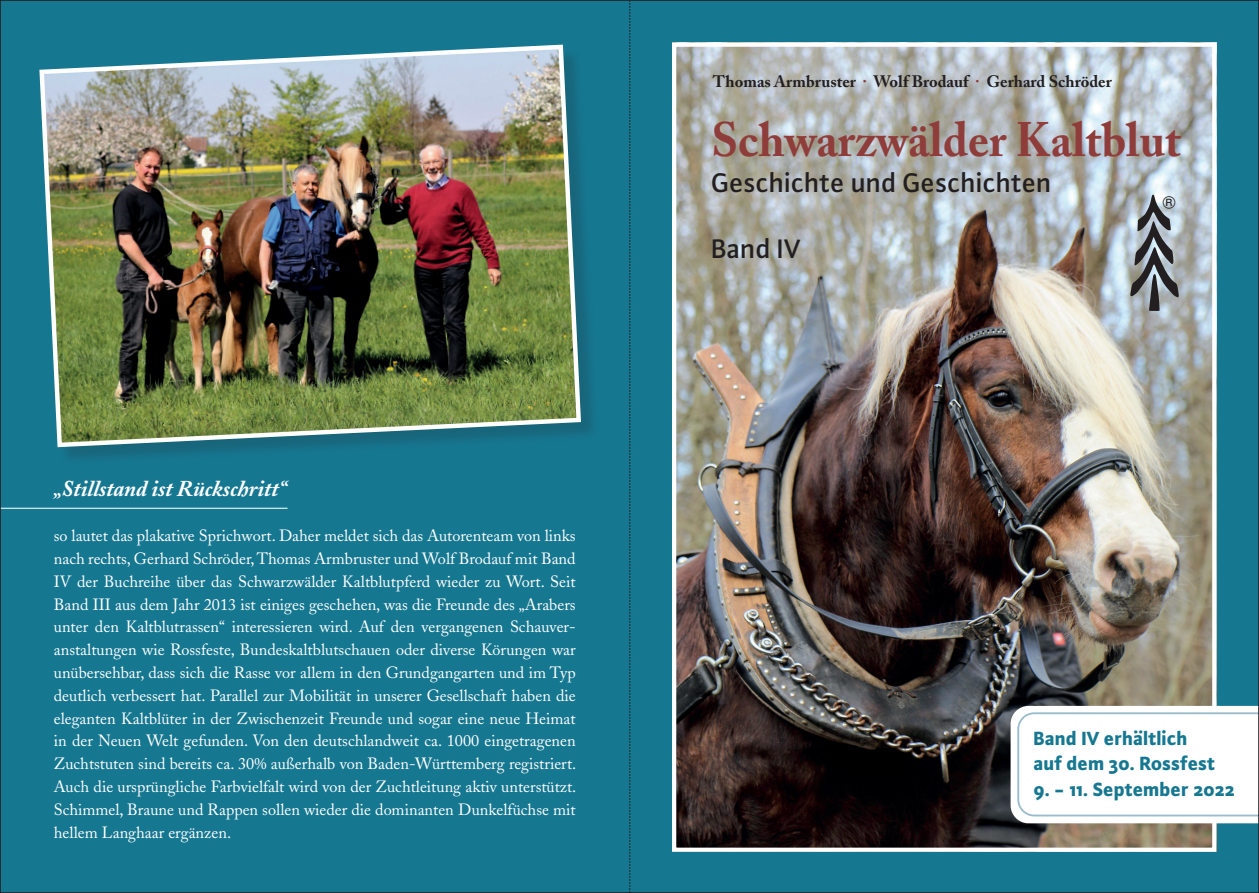
<style>
.page{position:relative;width:1259px;height:893px;background:#167791}
.page>*{position:absolute;margin:0;border:0;box-sizing:border-box;transform-origin:0 0}
.t1{font:700 48px "Adobe Caslon";color:#8f3d3a}
.t2{font:500 28.5px "Plus Sans";color:#231f20}
.t3{font:italic 700 22.5px "Adobe Caslon";color:#fff}
.t4{font:800 20.1px "Plus Sans";color:#167791}
.t5{font:700 16.5px "Adobe Caslon";color:#231f20}
.t6{font:16.2px/22.8px "Adobe Caslon";color:#fff;text-align:justify}
.s1{color:#8f3d3a}
</style>
<div class="page">
<img style="left:677px;top:48px;width:534px;height:799px">
<div style="left:672px;top:43px;width:544px;height:809px;border:4px solid #fff"></div>
<div style="left:42px;top:47px;width:558px;height:419px;background:#231f20;opacity:.2"></div>
<img style="left:39px;top:44px;width:544px;height:406px">
<hr style="left:0;top:508px;width:287px;height:1px;background:#fff">
<div style="left:1010px;top:706px;width:247px;height:117px;background:#fff"></div>
<svg style="left:629px;top:0;width:1px;height:893px"></svg>
<svg style="left:1130px;top:195px;width:48px;height:116px;background:#858b90"></svg>
<p class="t3" style="left:54px;top:476px;width:234px">„Stillstand ist Rückschritt“</p>
<p class="t6" style="left:54px;top:524px;width:524px">so lautet das plakative Sprichwort. Daher meldet sich das Autorenteam von links nach rechts, Gerhard Schröder, Thomas Armbruster und Wolf Brodauf mit Band IV der Buchreihe über das Schwarzwälder Kaltblutpferd wieder zu Wort. Seit Band III aus dem Jahr 2013 ist einiges geschehen, was die Freunde des „Arabers unter den Kaltblutrassen“ interessieren wird. Auf den vergangenen Schauver&shy;anstaltungen wie Rossfeste, Bundeskaltblutschauen oder diverse Körungen war unübersehbar, dass sich die Rasse vor allem in den Grundgangarten und im Typ deutlich verbessert hat. Parallel zur Mobilität in unserer Gesellschaft haben die eleganten Kaltblüter in der Zwischenzeit Freunde und sogar eine neue Heimat in der Neuen Welt gefunden. Von den deutschlandweit ca. 1000 eingetragenen Zuchtstuten sind bereits ca. 30% außerhalb von Baden-Württemberg registriert.<br>Auch die ursprüngliche Farbvielfalt wird von der Zuchtleitung aktiv unterstützt.<br>Schimmel, Braune und Rappen sollen wieder die dominanten Dunkelfüchse mit hellem Langhaar ergänzen.</p>
<p class="t5" style="left:713px;top:72px;width:400px">Thomas Armbruster <span class="s1">·</span> Wolf Brodauf <span class="s1">·</span> Gerhard Schröder</p>
<p class="t1" style="left:711px;top:111px;width:471px">Schwarzwälder Kaltblut</p>
<p class="t2" style="left:711px;top:165px;width:342px">Geschichte und Geschichten</p>
<p class="t2" style="left:711px;top:231px;width:91px">Band IV</p>
<p class="t4" style="left:1033px;top:725px;width:155px">Band IV erhältlich</p>
<p class="t4" style="left:1033px;top:751px;width:183px">auf dem 30. Rossfest</p>
<p class="t4" style="left:1033px;top:776px;width:203px">9. - 11. September 2022</p>
</div>
